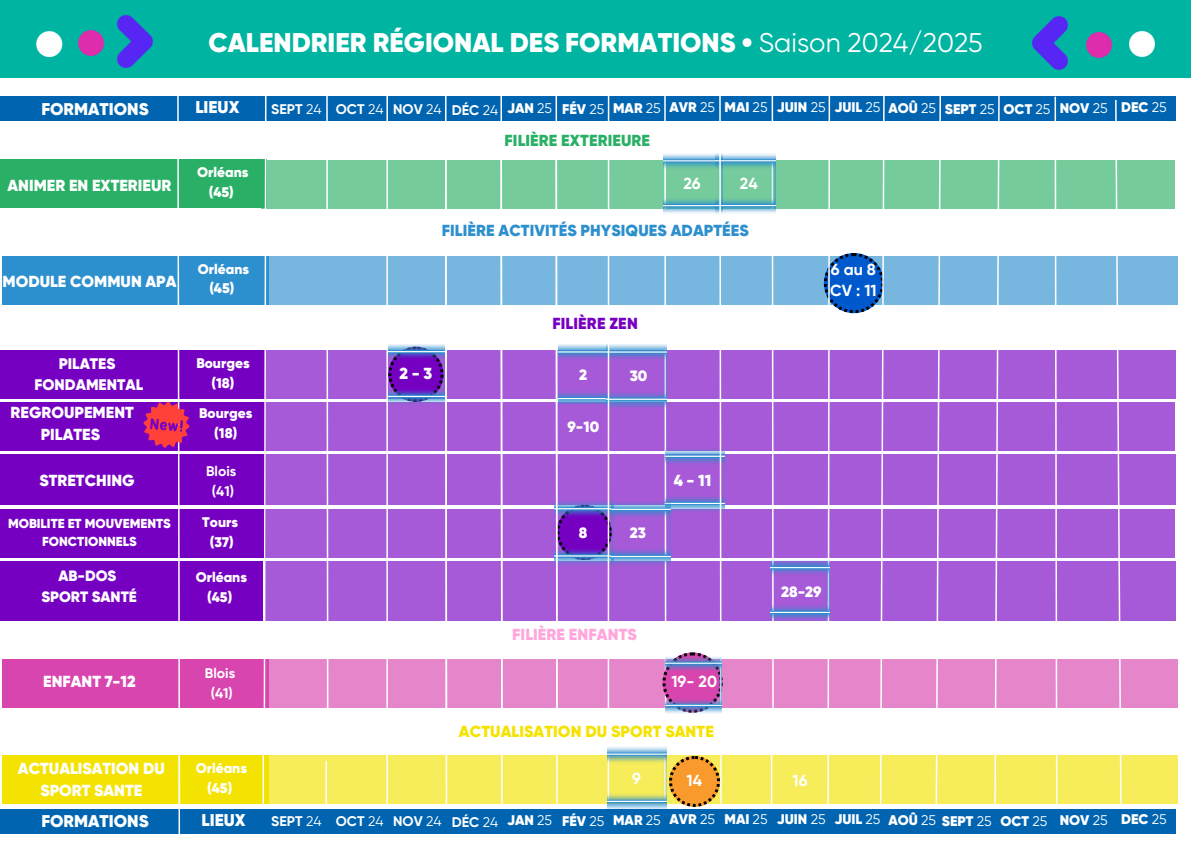
<style>
.page{position:relative;width:1191px;height:843px;background:#fff}
.page>*{position:absolute;margin:0;border:0;box-sizing:border-box;transform-origin:0 0}
.t1{font:900 27px "Gilroy";color:#fff}
.t2{font:900 17px "Gilroy";color:#fff}
.t3{font:900 16px/22.5px "Gilroy";color:#fff;text-align:center}
.t4{font:900 16px "Gilroy";letter-spacing:.005em;color:#2c8fce}
.t5{font:900 16px "Gilroy";letter-spacing:.005em;color:#f4e300}
.t6{font:700 16px/21.8px "Gilroy";color:#fff}
.t7{font:900 16px "Gilroy";letter-spacing:.005em;color:#2ab066}
.t8{font:900 16px "Gilroy";letter-spacing:.005em;color:#ffa6dd}
.t9{font:900 16px "Gilroy";letter-spacing:.01em;color:#7600c2}
.t10{font:900 15.3px/21px "Gilroy";color:#fff;text-align:center}
.t11{font:900 15px/20.2px "Gilroy";color:#fff;text-align:center}
.t12{font:900 14px/19.5px "Gilroy";color:#fff;text-align:center}
.t13{font:700 14px/20.2px "Gilroy";color:#fff;text-align:center}
.t14{font:900 13px/18px "Gilroy";color:#fff;text-align:center}
.s1{font-weight:400}
</style>
<div class="page">
<div style="left:0;top:160px;width:266px;height:48px;background:#2ab066"></div>
<div style="left:0;top:454px;width:266px;height:51px;background:#7600c2"></div>
<div style="left:0;top:350px;width:266px;height:48px;background:#7600c2"></div>
<div style="left:0;top:402px;width:266px;height:49px;background:#7600c2"></div>
<div style="left:264px;top:350px;width:910px;height:48px;background:#a65ad7"></div>
<div style="left:260px;top:508px;width:914px;height:49px;background:#a65ad7"></div>
<div style="left:264px;top:454px;width:910px;height:51px;background:#a65ad7"></div>
<div style="left:0;top:508px;width:266px;height:49px;background:#7600c2"></div>
<div style="left:0;top:561px;width:262px;height:59px;background:#7600c2"></div>
<div style="left:259px;top:402px;width:915px;height:49px;background:#a65ad7"></div>
<div style="left:264px;top:561px;width:910px;height:59px;background:#a65ad7"></div>
<div style="left:262px;top:160px;width:912px;height:48px;background:#75cb9c"></div>
<div style="left:0;top:0;width:1190px;height:77px;background:#00b4a2"></div>
<img style="left:49px;top:30px;width:85px;height:48px">
<img style="left:1056px;top:32px;width:43px;height:46px">
<img style="left:36px;top:30px;width:35px;height:44px">
<img style="left:1099px;top:30px;width:84px;height:48px">
<img style="left:103px;top:15px;width:50px;height:59px">
<img style="left:1032px;top:16px;width:50px;height:59px">
<div style="left:3px;top:256px;width:266px;height:48px;background:#2c8fce"></div>
<div style="left:3px;top:658px;width:266px;height:49px;background:#d845ae"></div>
<div style="left:264px;top:659px;width:913px;height:48px;background:#e586ca"></div>
<div style="left:0;top:97px;width:1174px;height:24px;background:#0064b0"></div>
<svg style="left:325px;top:96px;width:4px;height:612px"></svg>
<div style="left:264px;top:256px;width:913px;height:49px;background:#76b6df"></div>
<svg style="left:263px;top:96px;width:4px;height:612px"></svg>
<div style="left:3px;top:754px;width:266px;height:49px;background:#f4e300"></div>
<div style="left:264px;top:754px;width:913px;height:49px;background:#f7ec5a"></div>
<svg style="left:1053px;top:96px;width:5px;height:708px"></svg>
<svg style="left:1114px;top:99px;width:8px;height:705px"></svg>
<svg style="left:993px;top:96px;width:7px;height:738px"></svg>
<svg style="left:934px;top:96px;width:7px;height:708px"></svg>
<hr style="left:386px;top:94px;width:2px;height:737px;background:#fff">
<svg style="left:387px;top:96px;width:61px;height:708px"></svg>
<svg style="left:499px;top:77px;width:4px;height:757px"></svg>
<hr style="left:262px;top:736px;width:2px;height:96px;background:#fff">
<hr style="left:325px;top:760px;width:2px;height:82px;background:#fff">
<div style="left:0;top:808px;width:1174px;height:25px;background:#0064b0"></div>
<svg style="left:141px;top:96px;width:50px;height:738px"></svg>
<svg style="left:554px;top:77px;width:331px;height:757px"></svg>
<p class="t1" style="left:208px;top:26px;width:775px">CALENDRIER RÉGIONAL DES FORMATIONS • <span class="s1">Saison 2024/2025</span></p>
<p class="t2" style="left:41px;top:98px;width:109px">FORMATIONS</p>
<p class="t2" style="left:195px;top:96px;width:46px">LIEUX</p>
<p class="t13" style="left:271px;top:99px;width:52px">SEPT <span class="s1">24</span></p>
<h5 class="t13" style="left:336px;top:99px;width:49px">OCT <span class="s1">24</span></h5>
<h5 class="t13" style="left:393px;top:99px;width:50px">NOV <span class="s1">24</span></h5>
<h5 class="t13" style="left:451px;top:100px;width:48px">DÉC <span class="s1">24</span></h5>
<h2 class="t12" style="left:507px;top:98px;width:46px">JAN <span class="s1">25</span></h2>
<h5 class="t12" style="left:562px;top:99px;width:44px">FÉV <span class="s1">25</span></h5>
<p class="t12" style="left:613px;top:98px;width:49px">MAR <span class="s1">25</span></p>
<h2 class="t12" style="left:669px;top:97px;width:47px">AVR <span class="s1">25</span></h2>
<h5 class="t12" style="left:724px;top:97px;width:45px">MAI <span class="s1">25</span></h5>
<p class="t12" style="left:776px;top:97px;width:50px">JUIN <span class="s1">25</span></p>
<h5 class="t12" style="left:834px;top:97px;width:48px">JUIL <span class="s1">25</span></h5>
<h5 class="t12" style="left:888px;top:98px;width:49px">AOÛ <span class="s1">25</span></h5>
<h5 class="t12" style="left:944px;top:99px;width:51px">SEPT <span class="s1">25</span></h5>
<h5 class="t12" style="left:1003px;top:99px;width:48px">OCT <span class="s1">25</span></h5>
<h5 class="t12" style="left:1059px;top:98px;width:49px">NOV <span class="s1">25</span></h5>
<h5 class="t12" style="left:1120px;top:97px;width:47px">DEC <span class="s1">25</span></h5>
<p class="t3" style="left:8px;top:175px;width:165px">ANIMER EN EXTERIEUR</p>
<h2 class="t12" style="left:197px;top:163px;width:53px">Orléans (45)</h2>
<p class="t3" style="left:3px;top:271px;width:175px">MODULE COMMUN APA</p>
<h6 class="t12" style="left:198px;top:259px;width:53px">Orléans (45)</h6>
<p class="t10" style="left:35px;top:354px;width:110px">PILATES<br>FONDAMENTAL</p>
<p class="t3" style="left:11px;top:400px;width:125px">REGROUPEMENT<br>PILATES</p>
<p class="t3" style="left:39px;top:469px;width:97px">STRETCHING</p>
<p class="t14" style="left:8px;top:515px;width:164px">MOBILITE ET MOUVEMENTS<br>FONCTIONNELS</p>
<p class="t11" style="left:41px;top:567px;width:97px">AB-DOS<br>SPORT SANTÉ</p>
<h6 class="t12" style="left:196px;top:354px;width:55px">Bourges (18)</h6>
<p class="t12" style="left:199px;top:403px;width:55px">Bourges (18)</p>
<h3 class="t13" style="left:206px;top:461px;width:32px">Blois (41)</h3>
<h2 class="t12" style="left:202px;top:512px;width:37px">Tours (37)</h2>
<p class="t12" style="left:196px;top:567px;width:53px">Orléans (45)</p>
<p class="t3" style="left:43px;top:671px;width:94px">ENFANT 7-12</p>
<h5 class="t3" style="left:18px;top:758px;width:148px;line-height:21.8px">ACTUALISATION DU<br>SPORT SANTE</h5>
<h6 class="t13" style="left:205px;top:662px;width:32px">Blois (41)</h6>
<p class="t12" style="left:196px;top:758px;width:53px">Orléans (45)</p>
<h2 class="t7" style="left:504px;top:131px;width:147px">FILIÈRE EXTERIEURE</h2>
<p class="t6" style="left:683px;top:172px;width:19px">26</p>
<h5 class="t6" style="left:739px;top:172px;width:19px">24</h5>
<h5 class="t4" style="left:441px;top:221px;width:309px">FILIÈRE ACTIVITÉS PHYSIQUES ADAPTÉES</h5>
<p class="t9" style="left:552px;top:314px;width:87px">FILIÈRE ZEN</p>
<p class="t3" style="left:399px;top:362px;width:34px">2-3</p>
<p class="t11" style="left:579px;top:364px;width:10px">2</p>
<p class="t11" style="left:567px;top:416px;width:33px">9-10</p>
<h5 class="t11" style="left:629px;top:365px;width:19px">30</h5>
<p class="t11" style="left:579px;top:522px;width:10px">8</p>
<p class="t11" style="left:629px;top:522px;width:18px">23</p>
<p class="t3" style="left:673px;top:469px;width:39px">4-11</p>
<h1 class="t6" style="left:830px;top:258px;width:48px">6au8<br>CV : 11</h1>
<p class="t8" style="left:512px;top:624px;width:126px">FILIÈRE ENFANTS</p>
<h5 class="t6" style="left:671px;top:670px;width:47px">19- 20</h5>
<p class="t5" style="left:459px;top:720px;width:256px">ACTUALISATION DU SPORT SANTE</p>
<p class="t11" style="left:781px;top:582px;width:42px">28-29</p>
<p class="t6" style="left:632px;top:767px;width:10px">9</p>
<p class="t6" style="left:686px;top:769px;width:17px">14</p>
<p class="t6" style="left:792px;top:769px;width:17px">16</p>
<p class="t2" style="left:41px;top:810px;width:109px">FORMATIONS</p>
<h2 class="t2" style="left:202px;top:808px;width:46px">LIEUX</h2>
<h2 class="t13" style="left:271px;top:811px;width:52px">SEPT <span class="s1">24</span></h2>
<h3 class="t13" style="left:336px;top:811px;width:49px">OCT <span class="s1">24</span></h3>
<p class="t13" style="left:393px;top:811px;width:50px">NOV <span class="s1">24</span></p>
<p class="t13" style="left:451px;top:811px;width:48px">DÉC <span class="s1">24</span></p>
<h3 class="t12" style="left:507px;top:810px;width:46px">JAN <span class="s1">25</span></h3>
<p class="t12" style="left:562px;top:811px;width:44px">FÉV <span class="s1">25</span></p>
<h6 class="t12" style="left:613px;top:810px;width:49px">MAR <span class="s1">25</span></h6>
<h2 class="t12" style="left:669px;top:809px;width:47px">AVR <span class="s1">25</span></h2>
<h6 class="t12" style="left:724px;top:808px;width:45px">MAI <span class="s1">25</span></h6>
<p class="t12" style="left:776px;top:809px;width:50px">JUIN <span class="s1">25</span></p>
<h4 class="t12" style="left:834px;top:809px;width:48px">JUIL <span class="s1">25</span></h4>
<p class="t12" style="left:888px;top:811px;width:105px">AOÛ <span class="s1">25</span> SEPT <span class="s1">25</span></p>
<h6 class="t12" style="left:1000px;top:811px;width:48px">OCT <span class="s1">25</span></h6>
<p class="t12" style="left:1059px;top:810px;width:49px">NOV <span class="s1">25</span></p>
<p class="t12" style="left:1120px;top:809px;width:47px">DEC <span class="s1">25</span></p>
</div>
